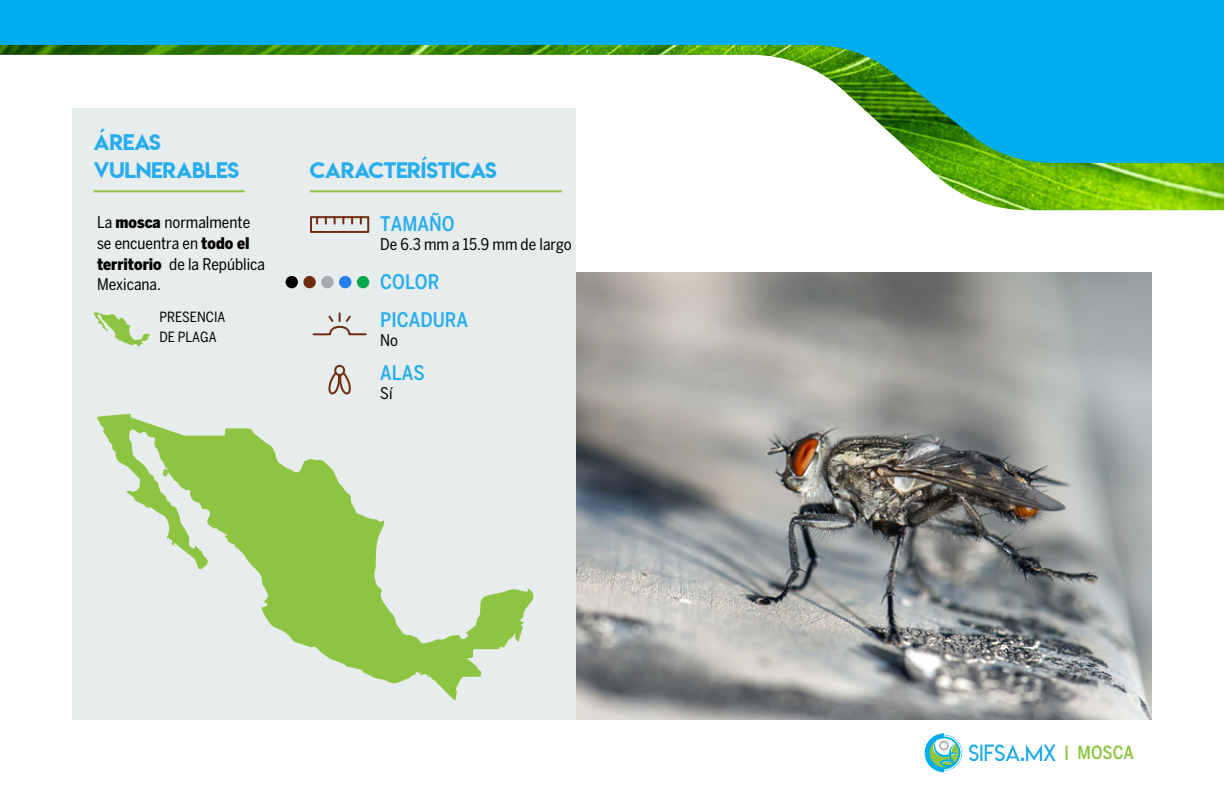
<style>
.page{position:relative;width:1224px;height:792px;background:#fff}
.page>*{position:absolute;margin:0;border:0;box-sizing:border-box;transform-origin:0 0}
.t1{font:20px/28px "Lemon Milk";letter-spacing:-.02em;color:#26aded;scale:1.08 1}
.t2{font:500 condensed 20px/38.4px "Benton Sans";color:#26aded}
.t3{font:500 condensed 18px "Benton Sans";color:#8dc442}
.t4{font:condensed 16px/20.8px "Benton Sans";color:#000}
.t5{font:condensed 14px/20.8px "Benton Sans";color:#000}
.s1{font-weight:900}
</style>
<div class="page">
<img style="left:576px;top:272px;width:576px;height:448px">
<img style="left:923px;top:163px;width:301px;height:47px">
<svg style="left:0;top:0;width:1224px;height:163px;fill:#00aeef"></svg>
<svg style="left:969px;top:744px;width:87px;height:17px"></svg>
<svg style="left:923px;top:733px;width:41px;height:40px"></svg>
<svg style="left:925px;top:733px;width:37px;height:39px"></svg>
<svg style="left:1066px;top:746px;width:2px;height:14px"></svg>
<div style="left:72px;top:108px;width:504px;height:612px;background:#e7eced"></div>
<svg style="left:97px;top:414px;width:437px;height:286px"></svg>
<svg style="left:93px;top:312px;width:57px;height:35px"></svg>
<div style="left:310px;top:216px;width:59px;height:17px;border:2px solid #702d10"></div>
<svg style="left:316px;top:217px;width:2px;height:7px"></svg>
<svg style="left:325px;top:217px;width:2px;height:7px"></svg>
<svg style="left:334px;top:217px;width:2px;height:7px"></svg>
<svg style="left:342px;top:217px;width:2px;height:7px"></svg>
<svg style="left:351px;top:217px;width:2px;height:7px"></svg>
<svg style="left:360px;top:217px;width:2px;height:7px"></svg>
<div style="left:321px;top:276px;width:13px;height:12px;background:#a7a9ac;border-radius:50%"></div>
<div style="left:339px;top:276px;width:12px;height:12px;background:#267eed;border-radius:50%"></div>
<div style="left:357px;top:276px;width:12px;height:12px;background:#00a84c;border-radius:50%"></div>
<div style="left:286px;top:276px;width:12px;height:12px;background:#000;border-radius:50%"></div>
<div style="left:303px;top:276px;width:13px;height:12px;background:#702d10;border-radius:50%"></div>
<svg style="left:312px;top:313px;width:55px;height:23px"></svg>
<svg style="left:328px;top:370px;width:23px;height:25px"></svg>
<div style="left:335px;top:366px;width:9px;height:9px;background:#e7eced;border-radius:50%"></div>
<div style="left:334px;top:365px;width:11px;height:11px;border:2px solid #702d10;border-radius:50%"></div>
<hr style="left:93px;top:190px;width:152px;height:2px;background:#8dc442">
<hr style="left:310px;top:190px;width:252px;height:2px;background:#8dc442">
<p class="t1" style="left:93px;top:128px;width:136px">ÁREAS<br>VULNERABLES</p>
<p class="t4" style="left:97px;top:212px;width:170px">La <span class="s1">mosca</span> normalmente se encuentra en <span class="s1">todo el territorio</span> de la República<br>Mexicana.</p>
<p class="t5" style="left:159px;top:306px;width:67px">PRESENCIA<br>DE PLAGA</p>
<p class="t1" style="left:310px;top:156px;width:175px">CARACTERÍSTICAS</p>
<p class="t2" style="left:380px;top:204px;width:76px">TAMAÑO</p>
<p class="t4" style="left:380px;top:234px;width:193px">De 6.3 mm a 15.9 mm de largo</p>
<p class="t2" style="left:380px;top:262px;width:89px">COLOR<br>PICADURA</p>
<p class="t4" style="left:380px;top:330px;width:19px">No</p>
<p class="t2" style="left:380px;top:353px;width:46px">ALAS</p>
<p class="t4" style="left:380px;top:383px;width:14px">Sí</p>
<p class="t3" style="left:1078px;top:742px;width:58px">MOSCA</p>
</div>
